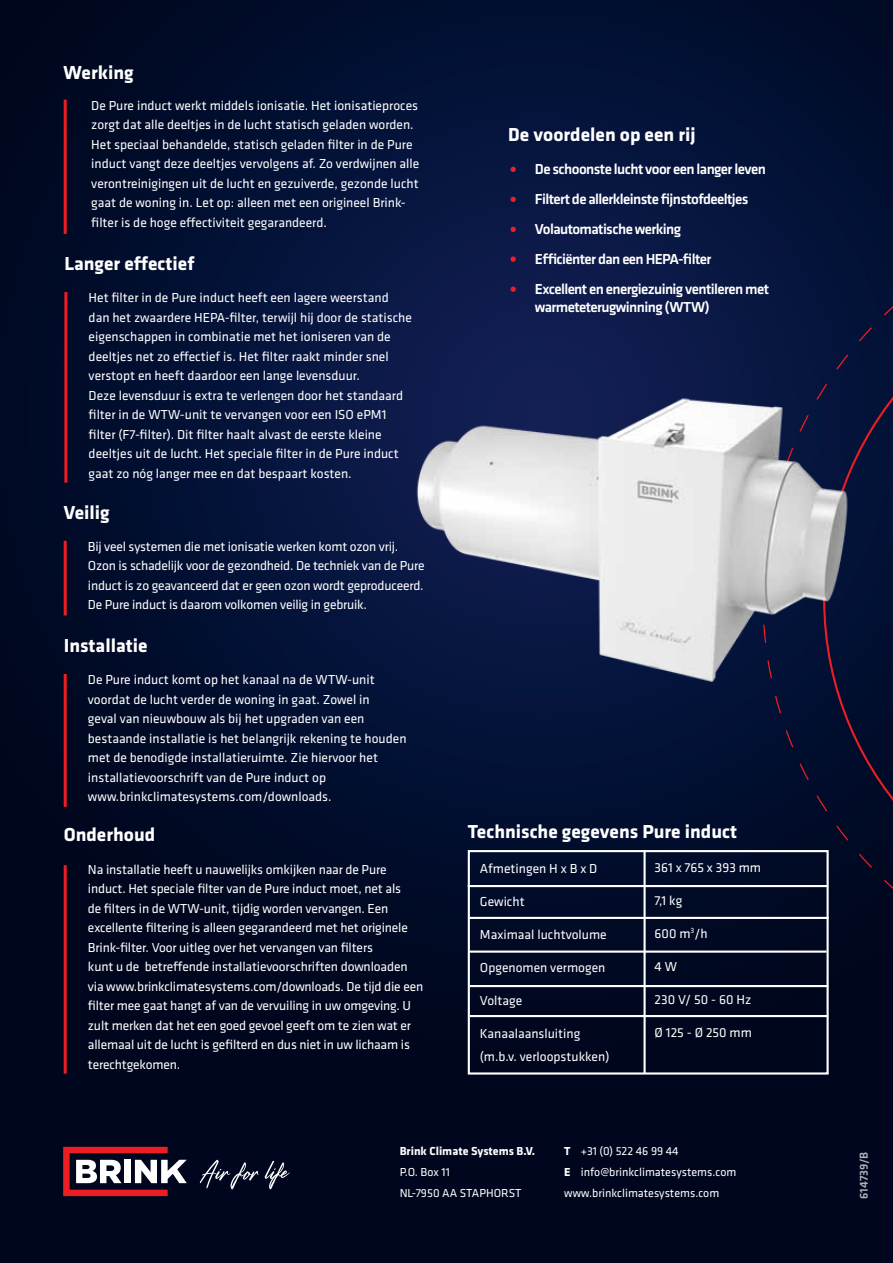
<style>
.page{position:relative;width:893px;height:1263px;background:#fff}
.page>*{position:absolute;margin:0;border:0;box-sizing:border-box;transform-origin:0 0}
.t1{font:700 19.5px "Klavika";color:#fff}
.t2{font:500 15px/30px "Klavika";letter-spacing:-.04em;color:#fff}
.t3{font:13.5px/19.5px "Klavika";color:#fff}
.t4{font:12px/21px "Klavika";color:#fff}
.t5{font:700 12px "Klavika";color:#fff}
.t6{font:500 12px "Klavika";color:#fff}
.s1{font-weight:700}
</style>
<div class="page">
<img style="left:0;top:0;width:893px;height:1263px">
<svg style="left:63px;top:1147px;width:124px;height:49px"></svg>
<svg style="left:265px;top:1161px;width:25px;height:28px"></svg>
<svg style="left:200px;top:1160px;width:59px;height:29px;background:#282d41"></svg>
<hr style="left:64px;top:292px;width:3px;height:191px;background:#ed1d24">
<hr style="left:64px;top:100px;width:3px;height:134px;background:#ed1d24">
<hr style="left:64px;top:541px;width:3px;height:74px;background:#ed1d24">
<hr style="left:64px;top:674px;width:3px;height:133px;background:#ed1d24">
<hr style="left:64px;top:865px;width:3px;height:209px;background:#ed1d24">
<svg style="left:510px;top:167px;width:6px;height:5px"></svg>
<svg style="left:510px;top:197px;width:6px;height:5px"></svg>
<svg style="left:510px;top:227px;width:6px;height:5px"></svg>
<svg style="left:510px;top:287px;width:6px;height:5px"></svg>
<svg style="left:510px;top:256px;width:6px;height:6px"></svg>
<svg style="left:762px;top:206px;width:131px;height:783px;background:#040e2f"></svg>
<img style="left:410px;top:394px;width:443px;height:289px">
<hr style="left:643px;top:852px;width:3px;height:222px;background:#fff">
<div style="left:468px;top:850px;width:361px;height:224px;border:2px solid #fff"></div>
<hr style="left:468px;top:885px;width:360px;height:2px;background:#fff">
<hr style="left:468px;top:950px;width:358px;height:3px;background:#fff">
<hr style="left:468px;top:917px;width:360px;height:2px;background:#fff">
<hr style="left:470px;top:1015px;width:358px;height:2px;background:#fff">
<hr style="left:470px;top:985px;width:358px;height:2px;background:#fff">
<h1 class="t1" style="left:64px;top:61px;width:72px">Werking</h1>
<p class="t3" style="left:91px;top:96px;width:329px">De Pure induct werkt middels ionisatie. Het ionisatieproces zorgt dat alle deeltjes in de lucht statisch geladen worden.<br>Het speciaal behandelde, statisch geladen filter in de Pure induct vangt deze deeltjes vervolgens af. Zo verdwijnen alle verontreinigingen uit de lucht en gezuiverde, gezonde lucht gaat de woning in. Let op: alleen met een origineel Brink&shy;filter is de hoge effectiviteit gegarandeerd.</p>
<h1 class="t1" style="left:64px;top:253px;width:132px">Langer effectief</h1>
<p class="t3" style="left:89px;top:288px;width:325px">Het filter in de Pure induct heeft een lagere weerstand dan het zwaardere HEPA-filter, terwijl hij door de statische eigenschappen in combinatie met het ioniseren van de deeltjes net zo effectief is. Het filter raakt minder snel verstopt en heeft daardoor een lange levensduur.<br>Deze levensduur is extra te verlengen door het standaard filter in de WTW-unit te vervangen voor een ISO ePM1 filter (F7-filter). Dit filter haalt alvast de eerste kleine deeltjes uit de lucht. Het speciale filter in de Pure induct gaat zo nóg langer mee en dat bespaart kosten.</p>
<h1 class="t1" style="left:64px;top:501px;width:47px">Veilig</h1>
<p class="t3" style="left:88px;top:537px;width:338px">Bij veel systemen die met ionisatie werken komt ozon vrij.<br>Ozon is schadelijk voor de gezondheid. De techniek van de Pure induct is zo geavanceerd dat er geen ozon wordt geproduceerd.<br>De Pure induct is daarom volkomen veilig in gebruik.</p>
<h1 class="t1" style="left:64px;top:635px;width:85px">Installatie</h1>
<p class="t3" style="left:88px;top:670px;width:320px">De Pure induct komt op het kanaal na de WTW-unit voordat de lucht verder de woning in gaat. Zowel in<br>geval van nieuwbouw als bij het upgraden van een bestaande installatie is het belangrijk rekening te houden met de benodigde installatieruimte. Zie hiervoor het installatievoorschrift van de Pure induct op www.brinkclimatesystems.com/downloads.</p>
<h1 class="t1" style="left:64px;top:824px;width:93px">Onderhoud</h1>
<p class="t3" style="left:88px;top:860px;width:337px">Na installatie heeft u nauwelijks omkijken naar de Pure induct. Het speciale filter van de Pure induct moet, net als<br>de filters in de WTW-unit, tijdig worden vervangen. Een excellente filtering is alleen gegarandeerd met het originele Brink-filter. Voor uitleg over het vervangen van filters<br>kunt u de betreffende installatievoorschriften downloaden via www.brinkclimatesystems.com/downloads. De tijd die een filter mee gaat hangt af van de vervuiling in uw omgeving. U zult merken dat het een goed gevoel geeft om te zien wat er allemaal uit de lucht is gefilterd en dus niet in uw lichaam is terechtgekomen.</p>
<h1 class="t1" style="left:508px;top:124px;width:189px">De voordelen op een rij</h1>
<p class="t2" style="left:535px;top:154px;width:236px">De schoonste lucht voor een langer leven Filtert de allerkleinste fijnstofdeeltjes Volautomatische werking<br>Efficiënter dan een HEPA-filter<br>Excellent en energiezuinig ventileren met</p>
<p class="t2" style="left:535px;top:292px;width:177px">warmeteterugwinning (WTW)</p>
<h1 class="t1" style="left:468px;top:821px;width:271px">Technische gegevens Pure induct</h1>
<p class="t3" style="left:480px;top:859px;width:119px">Afmetingen H x B x D</p>
<p class="t3" style="left:480px;top:892px;width:46px">Gewicht</p>
<p class="t3" style="left:480px;top:925px;width:128px">Maximaal luchtvolume</p>
<p class="t3" style="left:480px;top:958px;width:127px">Opgenomen vermogen</p>
<p class="t3" style="left:480px;top:991px;width:44px">Voltage</p>
<p class="t3" style="left:480px;top:1022px;width:131px;line-height:22.5px">Kanaalaansluiting (m.b.v. verloopstukken)</p>
<p class="t3" style="left:655px;top:858px;width:108px">361 x 765 x 393 mm</p>
<p class="t3" style="left:655px;top:891px;width:29px">7,1 kg</p>
<p class="t3" style="left:655px;top:924px;width:54px">600 m<sup>3</sup>/h</p>
<p class="t3" style="left:655px;top:957px;width:24px">4 W</p>
<p class="t3" style="left:655px;top:990px;width:98px">230 V/ 50 - 60 Hz</p>
<p class="t3" style="left:655px;top:1023px;width:99px">Ø 125 - Ø 250 mm</p>
<p class="t5" style="left:400px;top:1144px;width:137px">Brink Climate Systems B.V.</p>
<p class="t4" style="left:400px;top:1161px;width:123px">P.O. Box 11<br>NL-7950 AA STAPHORST</p>
<p class="t4" style="left:564px;top:1140px;width:174px"><span class="s1">T</span> +31 (0) 522 46 99 44<br><span class="s1">E</span> info@brinkclimatesystems.com www.brinkclimatesystems.com</p>
<p class="t6" style="left:857px;top:1199px;width:49px;rotate:-90deg">614739/B</p>
</div>
